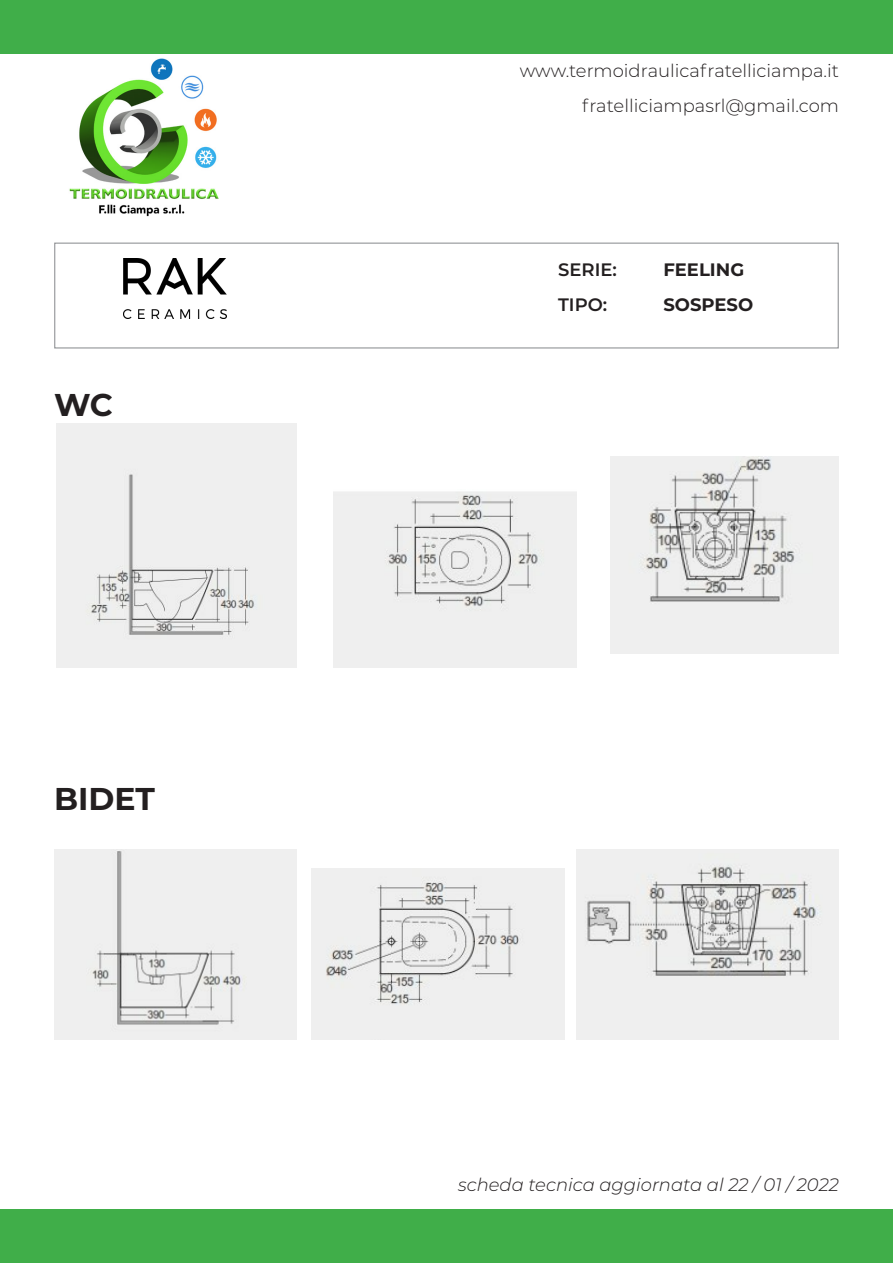
<style>
.page{position:relative;width:893px;height:1263px;background:#fff}
.page>*{position:absolute;margin:0;border:0;box-sizing:border-box;transform-origin:0 0}
.t1{font:700 31.5px "Montserrat";color:#231f20}
.t2{font:300 18px/35.2px "Montserrat";color:#231f20;text-align:right}
.t3{font:italic 300 18px "Montserrat";color:#231f20}
.t4{font:700 18px "Montserrat";color:#231f20}
.t5{font:600 18px "Montserrat";color:#231f20}
.t6{font:15.3px "DejaVu Sans";color:#000}
</style>
<div class="page">
<div style="left:0;top:0;width:893px;height:53px;background:#40ae49"></div>
<div style="left:0;top:1209px;width:893px;height:54px;background:#40ae49"></div>
<img style="left:69px;top:58px;width:150px;height:159px">
<div style="left:54px;top:243px;width:785px;height:105px;border:1px solid #939598"></div>
<img style="left:576px;top:849px;width:263px;height:190px">
<img style="left:311px;top:868px;width:254px;height:171px">
<img style="left:54px;top:849px;width:243px;height:190px">
<img style="left:123px;top:259px;width:104px;height:59px">
<img style="left:611px;top:456px;width:228px;height:198px">
<img style="left:334px;top:491px;width:242px;height:177px">
<img style="left:57px;top:423px;width:240px;height:245px">
<h1 class="t1" style="left:54px;top:382px;width:60px">WC</h1>
<h1 class="t1" style="left:54px;top:776px;width:103px">BIDET</h1>
<p class="t6" style="left:103px;top:800px;width:39px">Urea</p>
<p class="t2" style="left:520px;top:52px;width:321px">www.termoidraulicafratelliciampa.it fratelliciampasrl@gmail.com</p>
<p class="t5" style="left:558px;top:257px;width:60px">SERIE:</p>
<p class="t5" style="left:558px;top:292px;width:51px">TIPO:</p>
<p class="t4" style="left:663px;top:257px;width:82px">FEELING</p>
<p class="t4" style="left:663px;top:292px;width:91px">SOSPESO</p>
<p class="t3" style="left:458px;top:1172px;width:382px">scheda tecnica aggiornata al 22 / 01 / 2022</p>
</div>
